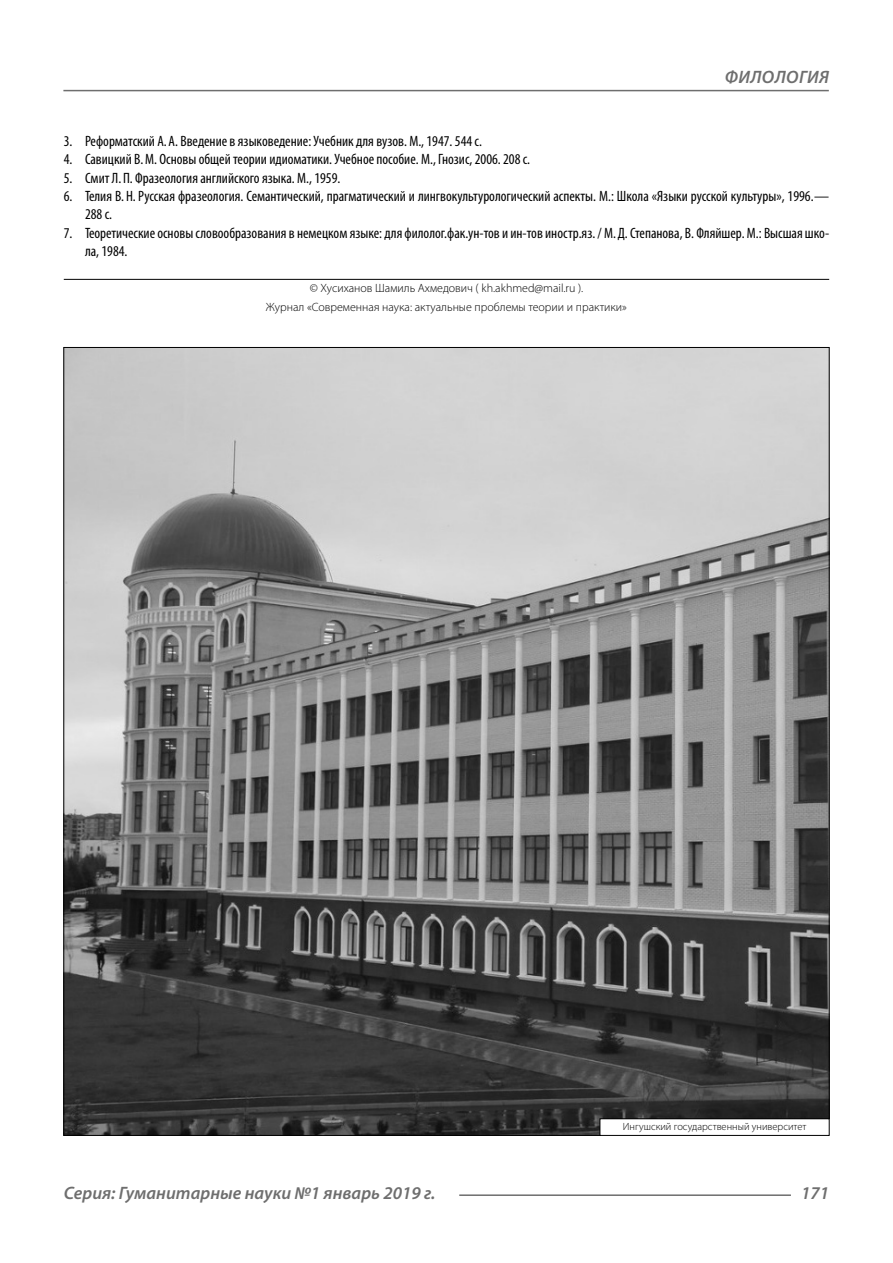
<style>
.page{position:relative;width:893px;height:1263px;background:#fff}
.page>*{position:absolute;margin:0;border:0;box-sizing:border-box;transform-origin:0 0}
.t1{font:italic 600 18px "Myriad Pro";color:#6e6e6e}
.t2{font:condensed 15px/18.3px "Myriad Pro";color:#000}
.Copy{font:300 12px/18.3px "Myriad Pro";color:#000;text-align:center}
.Author-doc{font:300 10.5px "Myriad Pro";color:#000}
</style>
<div class="page">
<hr style="left:64px;top:279px;width:765px;height:1px;background:#000">
<img style="left:65px;top:349px;width:763px;height:785px">
<div style="left:600px;top:1119px;width:229px;height:16px;background:#fff"></div>
<div style="left:600px;top:1118px;width:230px;height:18px;border:1px solid #000"></div>
<hr style="left:63px;top:90px;width:766px;height:1px;background:#6e6e6e">
<hr style="left:459px;top:1194px;width:332px;height:2px;background:#6e6e6e">
<p class="t1" style="left:725px;top:66px;width:27px">Филологи</p>
<p class="t1" style="left:819px;top:66px;width:11px">я</p>
<p class="t2" style="left:64px;top:132px;width:420px">3. Реформатский А. А. Введение в языковедение: Учебник для вузов. М., 1947. 544 с.</p>
<p class="t2" style="left:64px;top:150px;width:468px">4. Савицкий В.М. Основы общей теории идиоматики. Учебное пособие. М., Гнозис, 2006. 208 c.</p>
<p class="t2" style="left:64px;top:168px;width:278px">5. Смит Л. П. Фразеология английского языка. М., 1959.</p>
<p class="t2" style="left:85px;top:187px;width:746px;text-indent:-21px">6. Телия В. Н. Русская фразеология. Семантический, прагматический и лингвокультурологический аспекты. М.: Школа «Языки русской культуры», 1996.—<br>288 с.</p>
<p class="t2" style="left:85px;top:223px;width:746px;text-indent:-21px">7. Теоретические основы словообразования в немецком языке: для филолог.фак.ун-тов и ин-тов иностр.яз. / М. Д. Степанова, В. Фляйшер. М.: Высшая шко&shy;ла, 1984.</p>
<p class="Copy" style="left:266px;top:279px;width:363px">© Хусиханов Шамиль Ахмедович ( kh.akhmed@mail.ru ).<br>Журнал «Современная наука: актуальные проблемы теории и практики»</p>
<p class="Author-doc" style="left:623px;top:1120px;width:185px">Ингушский государственный университет</p>
<p class="t1" style="left:64px;top:1182px;width:373px">Серия: Гуманитарные науки №1 январь 2019 г.</p>
<p class="t1" style="left:801px;top:1182px;width:30px">171</p>
</div>
